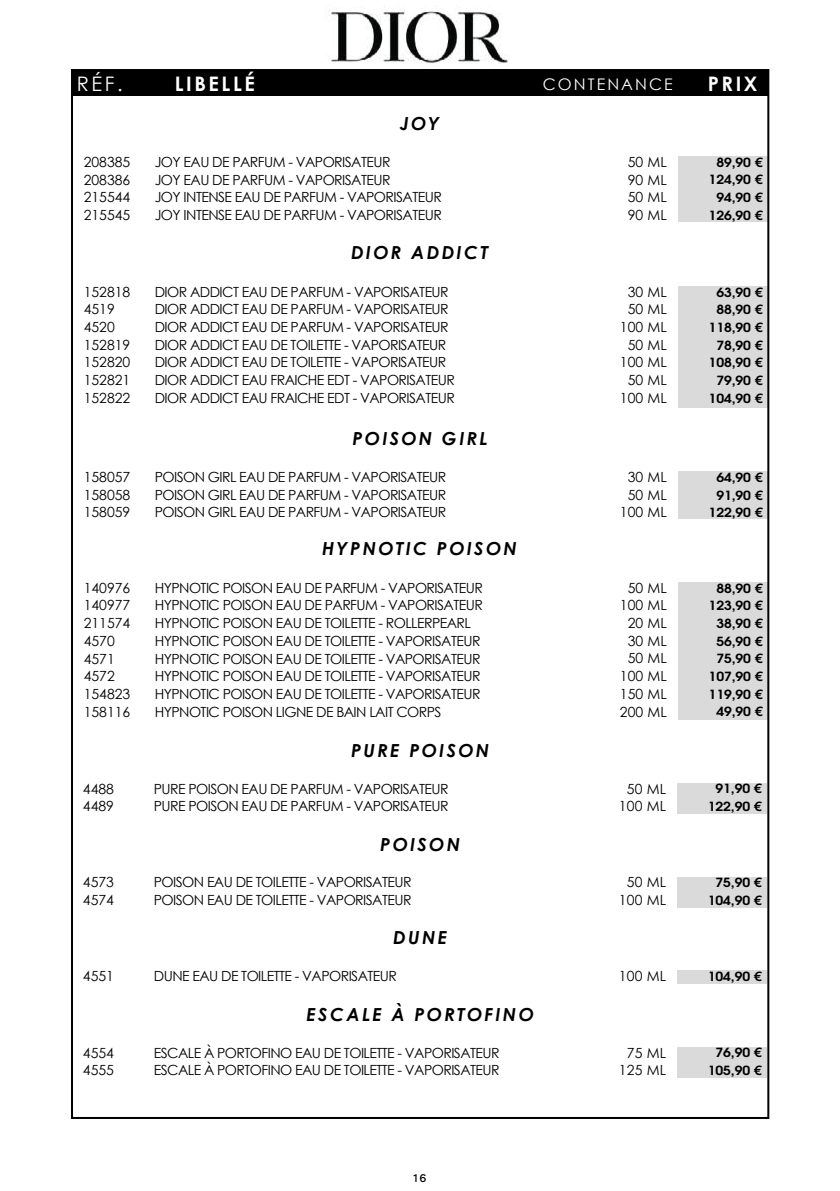
<style>
.page{position:relative;width:840px;height:1191px;background:#fff}
.page>*{position:absolute;margin:0;border:0;box-sizing:border-box;transform-origin:0 0}
.t1{font:700 20px "Century Gothic";letter-spacing:.13em;color:#fff}
.t2{font:20px "Century Gothic";color:#fff}
.t3{font:italic 700 18px "Century Gothic";letter-spacing:.13em;color:#000}
.t4{font:16px "Century Gothic";letter-spacing:.13em;color:#fff}
.t5{font:14px/17.6px "Century Gothic";letter-spacing:-.04em;color:#000}
.t6{font:14px/17.6px "Century Gothic";color:#000}
.t7{font:14px/17.6px "Century Gothic";letter-spacing:.01em;color:#000;text-align:center}
.t8{font:600 12.6px/17.6px "URW Gothic";letter-spacing:-.01em;color:#000;text-align:right;scale:1.11 1}
.t9{font:500 12px "Sofia Pro";color:#000}
</style>
<div class="page">
<img style="left:325px;top:6px;width:184px;height:58px">
<div style="left:71px;top:71px;width:696px;height:24px;background:#000"></div>
<div style="left:678px;top:156px;width:89px;height:66px;background:#dadada"></div>
<div style="left:678px;top:286px;width:89px;height:122px;background:#dadada"></div>
<div style="left:678px;top:471px;width:89px;height:47px;background:#dadada"></div>
<div style="left:678px;top:582px;width:89px;height:138px;background:#dadada"></div>
<div style="left:677px;top:783px;width:90px;height:31px;background:#dadada"></div>
<div style="left:677px;top:877px;width:90px;height:30px;background:#dadada"></div>
<div style="left:677px;top:970px;width:90px;height:14px;background:#dadada"></div>
<div style="left:677px;top:1047px;width:90px;height:30px;background:#dadada"></div>
<h1 class="t2" style="left:77px;top:70px;width:47px">RÉF.</h1>
<h1 class="t1" style="left:175px;top:72px;width:81px">LIBELLÉ</h1>
<p class="t4" style="left:542px;top:73px;width:131px">CONTENANCE</p>
<h1 class="t1" style="left:707px;top:72px;width:51px">PRIX</h1>
<p class="t3" style="left:400px;top:110px;width:41px">JOY</p>
<p class="t5" style="left:84px;top:153px;width:48px;text-align:justify">208385<br>208386<br>215544<br>215545</p>
<p class="t5" style="left:155px;top:153px;width:288px">JOY EAU DE PARFUM - VAPORISATEUR<br>JOY EAU DE PARFUM - VAPORISATEUR<br>JOY INTENSE EAU DE PARFUM - VAPORISATEUR JOY INTENSE EAU DE PARFUM - VAPORISATEUR</p>
<p class="t5" style="left:627px;top:153px;width:41px;text-align:justify">50 ML 90 ML 50 ML 90 ML</p>
<p class="t8" style="left:708px;top:153px;width:50px">89,90 €<br>124,90 €<br>94,90 €<br>126,90 €</p>
<p class="t3" style="left:351px;top:239px;width:138px">DIOR ADDICT</p>
<p class="t6" style="left:84px;top:283px;width:48px">152818<br>4519<br>4520<br>152819<br>152820<br>152821<br>152822</p>
<p class="t5" style="left:155px;top:283px;width:301px">DIOR ADDICT EAU DE PARFUM - VAPORISATEUR DIOR ADDICT EAU DE PARFUM - VAPORISATEUR DIOR ADDICT EAU DE PARFUM - VAPORISATEUR DIOR ADDICT EAU DE TOILETTE - VAPORISATEUR DIOR ADDICT EAU DE TOILETTE - VAPORISATEUR DIOR ADDICT EAU FRAICHE EDT - VAPORISATEUR DIOR ADDICT EAU FRAICHE EDT - VAPORISATEUR</p>
<p class="t7" style="left:619px;top:283px;width:49px">30 ML<br>50 ML<br>100 ML<br>50 ML<br>100 ML<br>50 ML<br>100 ML</p>
<p class="t8" style="left:708px;top:283px;width:50px">63,90 €<br>88,90 €<br>118,90 €<br>78,90 €<br>108,90 €<br>79,90 €<br>104,90 €</p>
<p class="t3" style="left:352px;top:425px;width:137px">POISON GIRL</p>
<p class="t5" style="left:84px;top:468px;width:48px;text-align:justify">158057<br>158058<br>158059</p>
<p class="t5" style="left:155px;top:468px;width:293px;text-align:justify">POISON GIRL EAU DE PARFUM - VAPORISATEUR POISON GIRL EAU DE PARFUM - VAPORISATEUR POISON GIRL EAU DE PARFUM - VAPORISATEUR</p>
<p class="t7" style="left:619px;top:468px;width:49px">30 ML<br>50 ML<br>100 ML</p>
<p class="t8" style="left:708px;top:468px;width:50px">64,90 €<br>91,90 €<br>122,90 €</p>
<p class="t3" style="left:322px;top:535px;width:196px">HYPNOTIC POISON</p>
<p class="t6" style="left:84px;top:579px;width:48px">140976<br>140977<br>211574<br>4570<br>4571<br>4572<br>154823<br>158116</p>
<p class="t5" style="left:155px;top:579px;width:329px">HYPNOTIC POISON EAU DE PARFUM - VAPORISATEUR HYPNOTIC POISON EAU DE PARFUM - VAPORISATEUR HYPNOTIC POISON EAU DE TOILETTE - ROLLERPEARL HYPNOTIC POISON EAU DE TOILETTE - VAPORISATEUR HYPNOTIC POISON EAU DE TOILETTE - VAPORISATEUR HYPNOTIC POISON EAU DE TOILETTE - VAPORISATEUR HYPNOTIC POISON EAU DE TOILETTE - VAPORISATEUR HYPNOTIC POISON LIGNE DE BAIN LAIT CORPS</p>
<p class="t7" style="left:619px;top:578px;width:49px">50 ML<br>100 ML<br>20 ML<br>30 ML<br>50 ML<br>100 ML<br>150 ML<br>200 ML</p>
<p class="t8" style="left:708px;top:579px;width:50px">88,90 €<br>123,90 €<br>38,90 €<br>56,90 €<br>75,90 €<br>107,90 €<br>119,90 €<br>49,90 €</p>
<p class="t3" style="left:351px;top:736px;width:139px">PURE POISON</p>
<p class="t6" style="left:83px;top:779px;width:33px">4488<br>4489</p>
<p class="t5" style="left:154px;top:779px;width:296px">PURE POISON EAU DE PARFUM - VAPORISATEUR<br>PURE POISON EAU DE PARFUM - VAPORISATEUR</p>
<p class="t5" style="left:618px;top:779px;width:49px;text-align:center">50 ML<br>100 ML</p>
<p class="t8" style="left:707px;top:779px;width:50px">91,90 €<br>122,90 €</p>
<p class="t3" style="left:380px;top:830px;width:81px">POISON</p>
<p class="t6" style="left:83px;top:873px;width:33px">4573<br>4574</p>
<p class="t5" style="left:154px;top:873px;width:259px">POISON EAU DE TOILETTE - VAPORISATEUR<br>POISON EAU DE TOILETTE - VAPORISATEUR</p>
<p class="t5" style="left:618px;top:873px;width:49px;text-align:center">50 ML<br>100 ML</p>
<p class="t8" style="left:707px;top:873px;width:50px">75,90 €<br>104,90 €</p>
<p class="t3" style="left:393px;top:924px;width:55px">DUNE</p>
<p class="t5" style="left:83px;top:967px;width:33px">4551</p>
<p class="t5" style="left:154px;top:967px;width:244px">DUNE EAU DE TOILETTE - VAPORISATEUR</p>
<p class="t5" style="left:618px;top:967px;width:49px">100 ML</p>
<p class="t8" style="left:707px;top:967px;width:50px">104,90 €</p>
<p class="t3" style="left:306px;top:1000px;width:228px">ESCALE À PORTOFINO</p>
<p class="t6" style="left:83px;top:1043px;width:33px">4554<br>4555</p>
<p class="t5" style="left:154px;top:1043px;width:347px">ESCALE À PORTOFINO EAU DE TOILETTE - VAPORISATEUR<br>ESCALE À PORTOFINO EAU DE TOILETTE - VAPORISATEUR</p>
<p class="t5" style="left:618px;top:1043px;width:49px;text-align:center">75 ML<br>125 ML</p>
<p class="t8" style="left:707px;top:1043px;width:50px">76,90 €<br>105,90 €</p>
<p class="t9" style="left:413px;top:1168px;width:14px">16</p>
</div>
